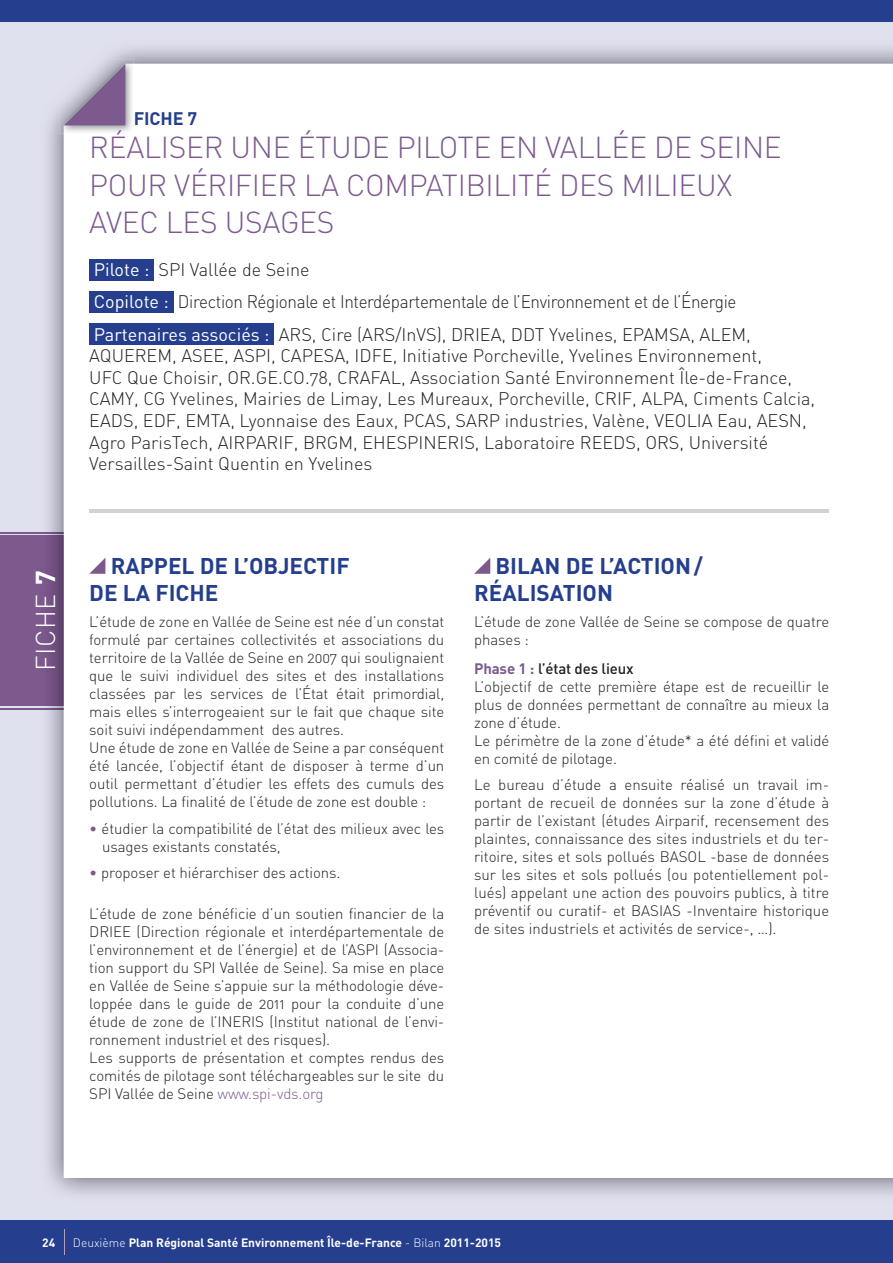
<style>
.page{position:relative;width:893px;height:1263px;background:#e0e1ee}
.page>*{position:absolute;margin:0;border:0;box-sizing:border-box;transform-origin:0 0}
.t1{font:300 30px/37.5px "DIN";letter-spacing:-.01em;color:#7d5a8e}
.t2{font:300 27px "DIN";color:#fff}
.t3{font:700 22.5px/27px "DIN";color:#253f8e}
.t4{font:18px/21.6px "DIN Light Alternate";color:#231f20}
.t5{font:18px/32.2px "DIN Light Alternate";letter-spacing:-.02em;color:#231f20}
.t6{font:700 18px "DIN";color:#253f8e}
.t7{font:15px/18px "DIN Light Alternate";letter-spacing:-.005em;color:#231f20}
.t8{font:500 15px "DIN";letter-spacing:-.01em;color:#231f20}
.t9{font:700 12px "DIN";color:#fff}
.s1{font-weight:700}
.s2{font-family:"DIN";color:#fff}
.s3{color:#7d5a8e}
.s4{font-weight:700;color:#7d5a8e}
.s5{font-weight:300}
</style>
<div class="page">
<hr style="left:0;top:532px;width:893px;height:2px;background:#7d5a8e">
<hr style="left:0;top:708px;width:893px;height:1px;background:#7d5a8e">
<div style="left:0;top:536px;width:893px;height:170px;background:#7d5a8e"></div>
<div style="left:0;top:1220px;width:893px;height:43px;background:#253f8e"></div>
<div style="left:0;top:0;width:893px;height:21px;background:#253f8e"></div>
<svg style="left:64px;top:1229px;width:1px;height:25px"></svg>
<img style="left:40px;top:48px;width:853px;height:488px">
<img style="left:40px;top:532px;width:24px;height:2px">
<img style="left:40px;top:706px;width:853px;height:488px">
<svg style="left:40px;top:708px;width:24px;height:1px"></svg>
<img style="left:51px;top:536px;width:13px;height:170px">
<div style="left:64px;top:64px;width:829px;height:1114px;background:#fff"></div>
<img style="left:59px;top:59px;width:74px;height:75px">
<img style="left:64px;top:64px;width:69px;height:70px">
<svg style="left:64px;top:64px;width:61px;height:61px"></svg>
<div style="left:89px;top:259px;width:65px;height:21px;background:#253f8e"></div>
<div style="left:89px;top:292px;width:84px;height:21px;background:#253f8e"></div>
<div style="left:89px;top:324px;width:185px;height:21px;background:#253f8e"></div>
<hr style="left:89px;top:509px;width:740px;height:3px;background:#d1d2d4">
<svg style="left:89px;top:558px;width:16px;height:16px"></svg>
<svg style="left:474px;top:558px;width:16px;height:16px"></svg>
<h2 class="t2" style="left:29px;top:671px;width:102px;rotate:-90deg">FICHE <span class="s1">7</span></h2>
<p class="t6" style="left:134px;top:107px;width:65px">FICHE 7</p>
<h1 class="t1" style="left:89px;top:128px;width:694px">RÉALISER UNE ÉTUDE PILOTE EN VALLÉE DE SEINE<br>POUR VÉRIFIER LA COMPATIBILITÉ DES MILIEUX<br>AVEC LES USAGES</h1>
<p class="t5" style="left:94px;top:253px;width:659px"><span class="s2">Pilote :</span> SPI Vallée de Seine<br><span class="s2">Copilote :</span> Direction Régionale et Interdépartementale de l’Environnement et de l’Énergie<br><span class="s2">Partenaires associés :</span> ARS, Cire (ARS/InVS), DRIEA, DDT Yvelines, EPAMSA, ALEM,</p>
<p class="t4" style="left:89px;top:345px;width:727px">AQUEREM, ASEE, ASPI, CAPESA, IDFE, Initiative Porcheville, Yvelines Environnement,<br>UFC Que Choisir, OR.GE.CO.78, CRAFAL, Association Santé Environnement Île-de-France, CAMY, CG Yvelines, Mairies de Limay, Les Mureaux, Porcheville, CRIF, ALPA, Ciments Calcia, EADS, EDF, EMTA, Lyonnaise des Eaux, PCAS, SARP industries, Valène, VEOLIA Eau, AESN, Agro ParisTech, AIRPARIF, BRGM, EHESPINERIS, Laboratoire REEDS, ORS, Université Versailles-Saint Quentin en Yvelines</p>
<h3 class="t3" style="left:89px;top:551px;width:262px;text-indent:21px">RAPPEL DE L’OBJECTIF<br>DE LA FICHE</h3>
<p class="t7" style="left:89px;top:613px;width:357px">L’étude de zone en Vallée de Seine est née d’un constat formulé par certaines collectivités et associations du territoire de la Vallée de Seine en 2007 qui soulignaient que le suivi individuel des sites et des installations classées par les services de l’État était primordial, mais elles s’interrogeaient sur le fait que chaque site soit suivi indépendamment des autres.<br>Une étude de zone en Vallée de Seine a par conséquent été lancée, l’objectif étant de disposer à terme d’un outil permettant d’étudier les effets des cumuls des pollutions. La finalité de l’étude de zone est double :</p>
<p class="t7" style="left:102px;top:819px;width:344px;text-indent:-13px"><span class="s3">•</span> étudier la compatibilité de l’état des milieux avec les usages existants constatés,</p>
<p class="t7" style="left:89px;top:864px;width:253px"><span class="s3">•</span> proposer et hiérarchiser des actions.</p>
<p class="t7" style="left:89px;top:904px;width:357px">L’étude de zone bénéficie d’un soutien financier de la DRIEE (Direction régionale et interdépartementale de l’environnement et de l’énergie) et de l’ASPI (Associa&shy;tion support du SPI Vallée de Seine). Sa mise en place en Vallée de Seine s’appuie sur la méthodologie déve&shy;loppée dans le guide de 2011 pour la conduite d’une étude de zone de l’INERIS (Institut national de l’envi&shy;ronnement industriel et des risques).<br>Les supports de présentation et comptes rendus des comités de pilotage sont téléchargeables sur le site du SPI Vallée de Seine <span class="s3">www.spi-vds.org</span></p>
<h3 class="t3" style="left:474px;top:551px;width:230px;text-indent:21px">BILAN DE L’ACTION /<br>RÉALISATION</h3>
<p class="t7" style="left:474px;top:613px;width:357px">L’étude de zone Vallée de Seine se compose de quatre phases :</p>
<p class="t8" style="left:474px;top:659px;width:161px"><span class="s4">Phase 1 :</span> l’état des lieux</p>
<p class="t7" style="left:474px;top:677px;width:357px">L’objectif de cette première étape est de recueillir le plus de données permettant de connaître au mieux la zone d’étude.<br>Le périmètre de la zone d’étude* a été défini et validé en comité de pilotage.</p>
<p class="t7" style="left:474px;top:775px;width:357px;text-align:justify">Le bureau d’étude a ensuite réalisé un travail im&shy;portant de recueil de données sur la zone d’étude à partir de l’existant (études Airparif, recensement des plaintes, connaissance des sites industriels et du ter&shy;ritoire, sites et sols pollués BASOL -base de données sur les sites et sols pollués (ou potentiellement pol&shy;lués) appelant une action des pouvoirs publics, à titre préventif ou curatif- et BASIAS -Inventaire historique de sites industriels et activités de service-, …).</p>
<p class="t9" style="left:42px;top:1234px;width:15px">24</p>
<p class="t9" style="left:73px;top:1234px;width:430px"><span class="s5">Deuxième</span> Plan Régional Santé Environnement Île-de-France <span class="s5">- Bilan</span> 2011-2015</p>
</div>
